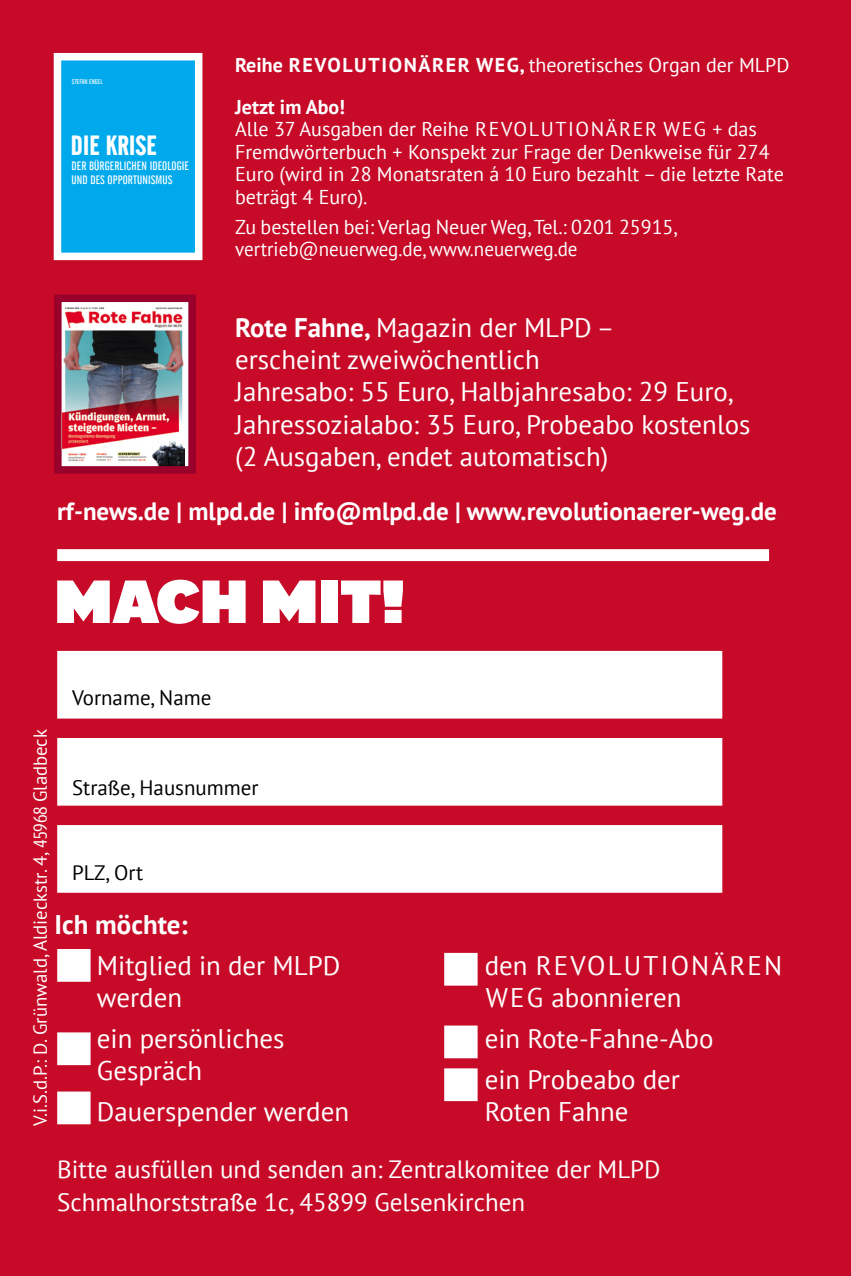
<style>
.page{position:relative;width:851px;height:1276px;background:#fff}
.page>*{position:absolute;margin:0;border:0;box-sizing:border-box;transform-origin:0 0}
.t1{font:59.75px "Shire Derbyshire";color:#fff}
.t2{font:700 27.5px "Zinnig";letter-spacing:.01em;color:#fff}
.t3{font:27px/32.2px "PT Sans";color:#fff}
.t4{font:27px/32.2px "PT Sans";letter-spacing:.08em;color:#fff}
.t5{font:700 27px "PT Sans";color:#fff}
.t6{font:25px/32.5px "PT Sans";color:#fff}
.t7{font:700 25px "PT Sans";color:#fff}
.t8{font:21px "PT Sans";color:#000}
.t9{font:20px/22.5px "PT Sans";color:#fff}
.t10{font:700 20px/41.8px "PT Sans";color:#fff}
.t11{font:18.75px "PT Sans";color:#fff}
.t12{font:300 12px/14.5px "Zinnig";color:#fff}
.t13{font:300 6.75px "Zinnig";color:#fff}
.s1{font-weight:400}
.s2{font-weight:700}
.s3{font-family:"Amplitude Cond";font-size:20px}
</style>
<div class="page">
<div style="left:0;top:0;width:850px;height:1276px;background:#c60a27"></div>
<div style="left:57px;top:549px;width:712px;height:12px;background:#fff"></div>
<div style="left:59px;top:652px;width:661px;height:65px;background:#fff"></div>
<div style="left:57px;top:651px;width:665px;height:67px;border:3px solid #fff"></div>
<div style="left:59px;top:739px;width:661px;height:65px;background:#fff"></div>
<div style="left:57px;top:738px;width:665px;height:67px;border:3px solid #fff"></div>
<div style="left:59px;top:826px;width:661px;height:65px;background:#fff"></div>
<div style="left:57px;top:825px;width:665px;height:67px;border:3px solid #fff"></div>
<div style="left:57px;top:949px;width:34px;height:32px;background:#fff;border:3px solid #fff"></div>
<div style="left:57px;top:1032px;width:34px;height:33px;background:#fff;border:3px solid #fff"></div>
<div style="left:57px;top:1091px;width:34px;height:33px;background:#fff;border:3px solid #fff"></div>
<div style="left:444px;top:953px;width:33px;height:32px;background:#fff"></div>
<div style="left:444px;top:1025px;width:33px;height:33px;background:#fff;border:3px solid #fff"></div>
<div style="left:444px;top:1068px;width:33px;height:33px;background:#fff;border:3px solid #fff"></div>
<div style="left:58px;top:298px;width:134px;height:172px;background:#fff"></div>
<img style="left:63px;top:307px;width:121px;height:158px">
<div style="left:54px;top:294px;width:142px;height:180px;border:8px solid #9a002c"></div>
<div style="left:54px;top:53px;width:148px;height:207px;background:#00a9ec;border:8px solid #fff"></div>
<p class="t13" style="left:72px;top:78px;width:32px">STEFAN ENGEL</p>
<p class="t2" style="left:71px;top:131px;width:87px">DIE KRISE</p>
<p class="t12" style="left:72px;top:159px;width:119px">DER BÜRGERLICHEN IDEOLOGIE<br>UND DES OPPORTUNISMUS</p>
<p class="t10" style="left:235px;top:44px;width:555px">Reihe REVOLUTIONÄRER WEG, <span class="s1">theoretisches Organ der MLPD<br></span>Jetzt im Abo!</p>
<p class="t9" style="left:235px;top:118px;width:550px">Alle 37 Ausgaben der Reihe REVOLUTIONÄRER WEG + das Fremdwörterbuch + Konspekt zur Frage der Denkweise für 274<br>Euro (wird in 28 Monatsraten á 10 Euro bezahlt – die letzte Rate beträgt 4 Euro).</p>
<p class="t9" style="left:235px;top:215px;width:444px">Zu bestellen bei: Verlag Neuer Weg, Tel.: 0201 25915, vertrieb@neuerweg.de, www.neuerweg.de</p>
<p class="t3" style="left:235px;top:311px;width:517px"><span class="s2">Rote Fahne,</span> Magazin der MLPD –<br>erscheint zweiwöchentlich<br>Jahresabo: 55 Euro, Halbjahresabo: 29 Euro, Jahressozialabo: 35 Euro, Probeabo kostenlos (2 Ausgaben, endet automatisch)</p>
<p class="t7" style="left:57px;top:494px;width:721px">rf-news.de | mlpd.de | info@mlpd.de | www.revolutionaerer-weg.de</p>
<h1 class="t1" style="left:54px;top:567px;width:352px">MAch mit!</h1>
<p class="t8" style="left:72px;top:684px;width:141px">Vorname, Name</p>
<p class="t11" style="left:28px;top:1125px;width:398px;rotate:-90deg">V.i.S.d.P.: D. Grünwald, Aldieckstr. 4, <span class="s3">45968</span> Gladbeck</p>
<p class="t8" style="left:72px;top:774px;width:188px">Straße, Hausnummer</p>
<p class="t8" style="left:72px;top:858px;width:73px">PLZ, Ort</p>
<p class="t5" style="left:54px;top:907px;width:135px">Ich möchte:</p>
<p class="t3" style="left:97px;top:949px;width:245px">Mitglied in der MLPD werden</p>
<p class="t3" style="left:97px;top:1022px;width:189px">ein persönliches<br>Gespräch</p>
<p class="t3" style="left:97px;top:1095px;width:253px">Dauerspender werden</p>
<p class="t4" style="left:484px;top:949px;width:299px">den REVOLUTIONÄREN<br>WEG abonnieren</p>
<p class="t3" style="left:484px;top:1017px;width:230px;line-height:40.8px">ein Rote-Fahne-Abo ein Probeabo der</p>
<p class="t3" style="left:484px;top:1095px;width:145px">Roten Fahne</p>
<p class="t6" style="left:57px;top:1152px;width:605px">Bitte ausfüllen und senden an: Zentralkomitee der MLPD<br>Schmalhorststraße 1c, 45899 Gelsenkirchen</p>
</div>
